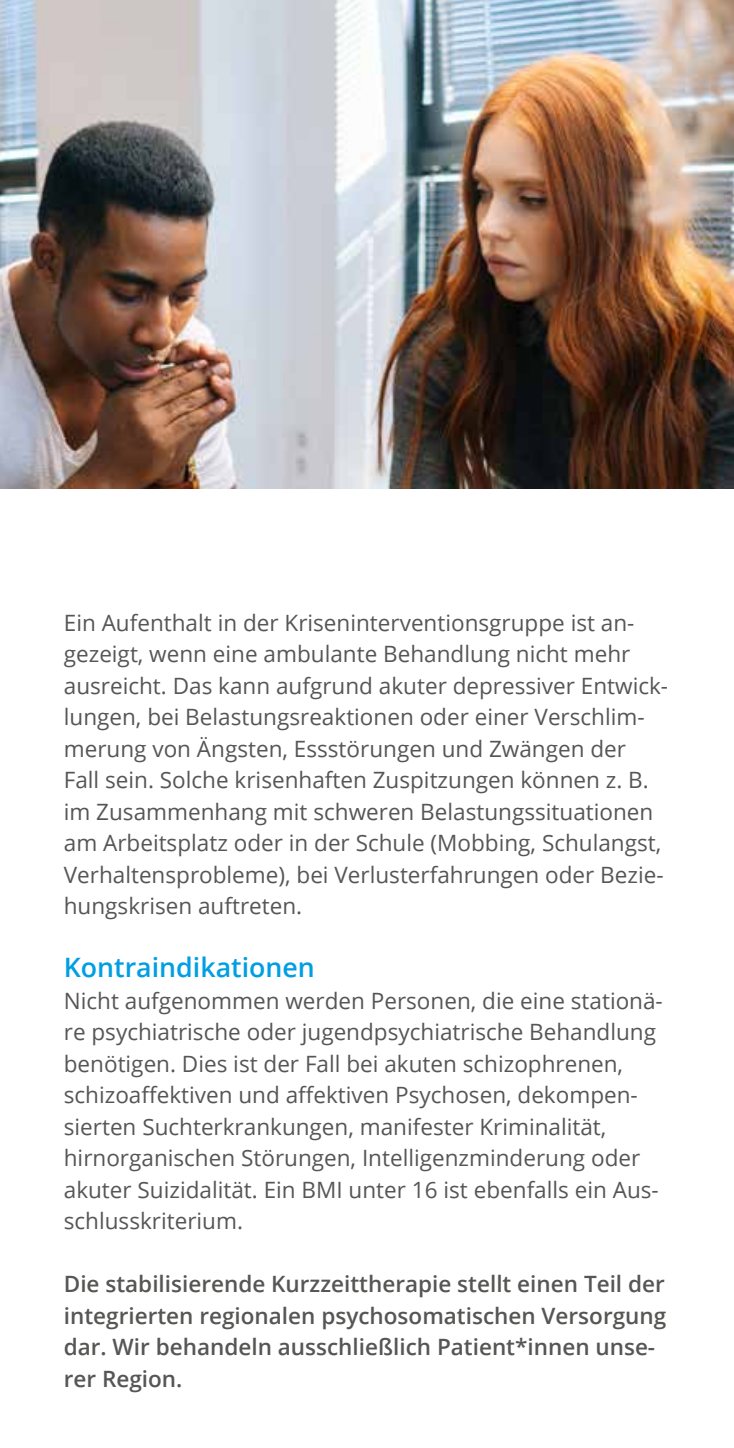
<style>
.page{position:relative;width:734px;height:1448px;background:#fff}
.page>*{position:absolute;margin:0;border:0;box-sizing:border-box;transform-origin:0 0}
.t1{font:600 26.78px "Open Sans";color:#009ee3}
.t2{font:22.5px/31.5px "Open Sans";color:#565655}
.t3{font:600 22.5px/31.5px "Open Sans";color:#565655}
</style>
<div class="page">
<img style="left:0;top:0;width:733px;height:488px">
<p class="t2" style="left:64px;top:606px;width:605px">Ein Aufenthalt in der Kriseninterventionsgruppe ist an&shy;gezeigt, wenn eine ambulante Behandlung nicht mehr ausreicht. Das kann aufgrund akuter depressiver Entwick&shy;lungen, bei Belastungsreaktionen oder einer Verschlim&shy;merung von Ängsten, Essstörungen und Zwängen der<br>Fall sein. Solche krisenhaften Zuspitzungen können z. B. im Zusammenhang mit schweren Belastungssituationen am Arbeitsplatz oder in der Schule (Mobbing, Schulangst, Verhaltensprobleme), bei Verlusterfahrungen oder Bezie&shy;hungskrisen auftreten.</p>
<p class="t1" style="left:64px;top:949px;width:252px">Kontraindikationen</p>
<p class="t2" style="left:64px;top:984px;width:600px">Nicht aufgenommen werden Personen, die eine stationä&shy;re psychiatrische oder jugendpsychiatrische Behandlung benötigen. Dies ist der Fall bei akuten schizophrenen, schizoaffektiven und affektiven Psychosen, dekompen&shy;sierten Suchterkrankungen, manifester Kriminalität, hirnorganischen Störungen, Intelligenzminderung oder akuter Suizidalität. Ein BMI unter 16 ist ebenfalls ein Aus&shy;schlusskriterium.</p>
<p class="t3" style="left:64px;top:1268px;width:604px">Die stabilisierende Kurzzeittherapie stellt einen Teil der integrierten regionalen psychosomatischen Versorgung dar. Wir behandeln ausschließlich Patient*innen unse&shy;rer Region.</p>
</div>
